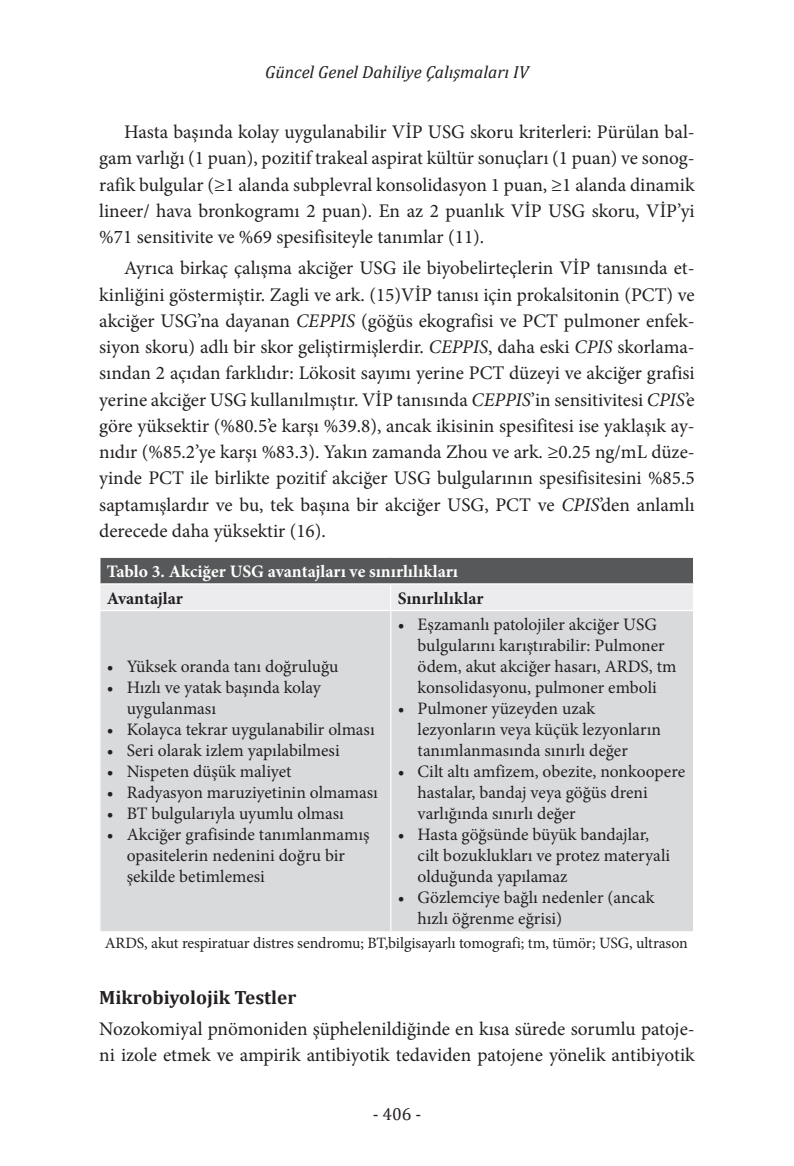
<style>
.page{position:relative;width:794px;height:1166px;background:#fff}
.page>*{position:absolute;margin:0;border:0;box-sizing:border-box;transform-origin:0 0}
.t1{font:19.25px/26.2px "Minion Pro";color:#231f20;text-align:justify}
.t2{font:700 19.25px "Cambria";color:#231f20}
.t3{font:17.5px/21px "Minion Pro";color:#231f20}
.t4{font:700 17.5px "Minion Pro";color:#fff}
.t5{font:italic 17.5px "Cambria";color:#231f20}
.t6{font:700 17.5px "Minion Pro";color:#231f20}
.t7{font:17.5px "Cambria";color:#231f20}
.t8{font:15.75px "Minion Pro";letter-spacing:-.005em;color:#231f20}
.s1{font-style:italic}
</style>
<div class="page">
<div style="left:100px;top:611px;width:593px;height:320px;background:#d9dadc"></div>
<hr style="left:390px;top:611px;width:1px;height:320px;background:#fff">
<svg style="left:100px;top:558px;width:593px;height:52px;background:#a3a3a5"></svg>
<hr style="left:99px;top:583px;width:292px;height:1px;background:#fff">
<hr style="left:391px;top:583px;width:303px;height:1px;background:#fff">
<p class="t5" style="left:265px;top:59px;width:265px">Güncel Genel Dahiliye Çalışmaları IV</p>
<p class="t1" style="left:99px;top:119px;width:597px;text-indent:25px">Hasta başında kolay uygulanabilir VİP USG skoru kriterleri: Pürülan bal&shy;gam varlığı (1 puan), pozitif trakeal aspirat kültür sonuçları (1 puan) ve sonog&shy;rafik bulgular (≥1 alanda subplevral konsolidasyon 1 puan, ≥1 alanda dinamik lineer/ hava bronkogramı 2 puan). En az 2 puanlık VİP USG skoru, VİP’yi %71 sensitivite ve %69 spesifisiteyle tanımlar (11).</p>
<p class="t1" style="left:99px;top:255px;width:597px;text-indent:25px">Ayrıca birkaç çalışma akciğer USG ile biyobelirteçlerin VİP tanısında et&shy;kinliğini göstermiştir. Zagli ve ark. (15)VİP tanısı için prokalsitonin (PCT) ve akciğer USG’na dayanan <span class="s1">CEPPIS</span> (göğüs ekografisi ve PCT pulmoner enfek&shy;siyon skoru) adlı bir skor geliştirmişlerdir. <span class="s1">CEPPIS</span>, daha eski <span class="s1">CPIS</span> skorlama&shy;sından 2 açıdan farklıdır: Lökosit sayımı yerine PCT düzeyi ve akciğer grafisi yerine akciğer USG kullanılmıştır. VİP tanısında <span class="s1">CEPPIS</span>’in sensitivitesi <span class="s1">CPIS</span>’e göre yüksektir (%80.5’e karşı %39.8), ancak ikisinin spesifitesi ise yaklaşık ay&shy;nıdır (%85.2’ye karşı %83.3). Yakın zamanda Zhou ve ark. ≥0.25 ng/mL düze&shy;yinde PCT ile birlikte pozitif akciğer USG bulgularının spesifisitesini %85.5 saptamışlardır ve bu, tek başına bir akciğer USG, PCT ve <span class="s1">CPIS</span>’den anlamlı derecede daha yüksektir (16).</p>
<p class="t4" style="left:107px;top:559px;width:353px">Tablo 3. Akciğer USG avantajları ve sınırlılıkları</p>
<p class="t6" style="left:107px;top:586px;width:78px">Avantajlar</p>
<p class="t6" style="left:398px;top:586px;width:87px">Sınırlılıklar</p>
<p class="t3" style="left:417px;top:614px;width:260px;text-indent:-20px">• Eşzamanlı patolojiler akciğer USG bulgularını karıştırabilir: Pulmoner ödem, akut akciğer hasarı, ARDS, tm konsolidasyonu, pulmoner emboli</p>
<p class="t3" style="left:417px;top:698px;width:245px;text-indent:-20px">• Pulmoner yüzeyden uzak lezyonların veya küçük lezyonların tanımlanmasında sınırlı değer</p>
<p class="t3" style="left:417px;top:761px;width:269px;text-indent:-20px">• Cilt altı amfizem, obezite, nonkoopere hastalar, bandaj veya göğüs dreni varlığında sınırlı değer</p>
<p class="t3" style="left:417px;top:824px;width:254px;text-indent:-20px">• Hasta göğsünde büyük bandajlar, cilt bozuklukları ve protez materyali olduğunda yapılamaz</p>
<p class="t3" style="left:417px;top:887px;width:238px;text-indent:-20px">• Gözlemciye bağlı nedenler (ancak hızlı öğrenme eğrisi)</p>
<p class="t8" style="left:105px;top:932px;width:584px">ARDS, akut respiratuar distres sendromu; BT,bilgisayarlı tomografi; tm, tümör; USG, ultrason</p>
<p class="t2" style="left:99px;top:984px;width:198px">Mikrobiyolojik Testler</p>
<p class="t1" style="left:99px;top:1016px;width:597px">Nozokomiyal pnömoniden şüphelenildiğinde en kısa sürede sorumlu patoje&shy;ni izole etmek ve ampirik antibiyotik tedaviden patojene yönelik antibiyotik</p>
<p class="t3" style="left:107px;top:656px;width:233px">• Yüksek oranda tanı doğruluğu</p>
<p class="t3" style="left:127px;top:677px;width:196px;text-indent:-20px">• Hızlı ve yatak başında kolay uygulanması</p>
<p class="t3" style="left:107px;top:719px;width:269px">• Kolayca tekrar uygulanabilir olması</p>
<p class="t3" style="left:107px;top:740px;width:234px">• Seri olarak izlem yapılabilmesi</p>
<p class="t3" style="left:107px;top:761px;width:186px">• Nispeten düşük maliyet</p>
<p class="t3" style="left:107px;top:782px;width:273px">• Radyasyon maruziyetinin olmaması</p>
<p class="t3" style="left:107px;top:803px;width:238px">• BT bulgularıyla uyumlu olması</p>
<p class="t3" style="left:127px;top:824px;width:244px;text-indent:-20px">• Akciğer grafisinde tanımlanmamış opasitelerin nedenini doğru bir şekilde betimlemesi</p>
<p class="t7" style="left:373px;top:1104px;width:50px">- 406 -</p>
</div>
